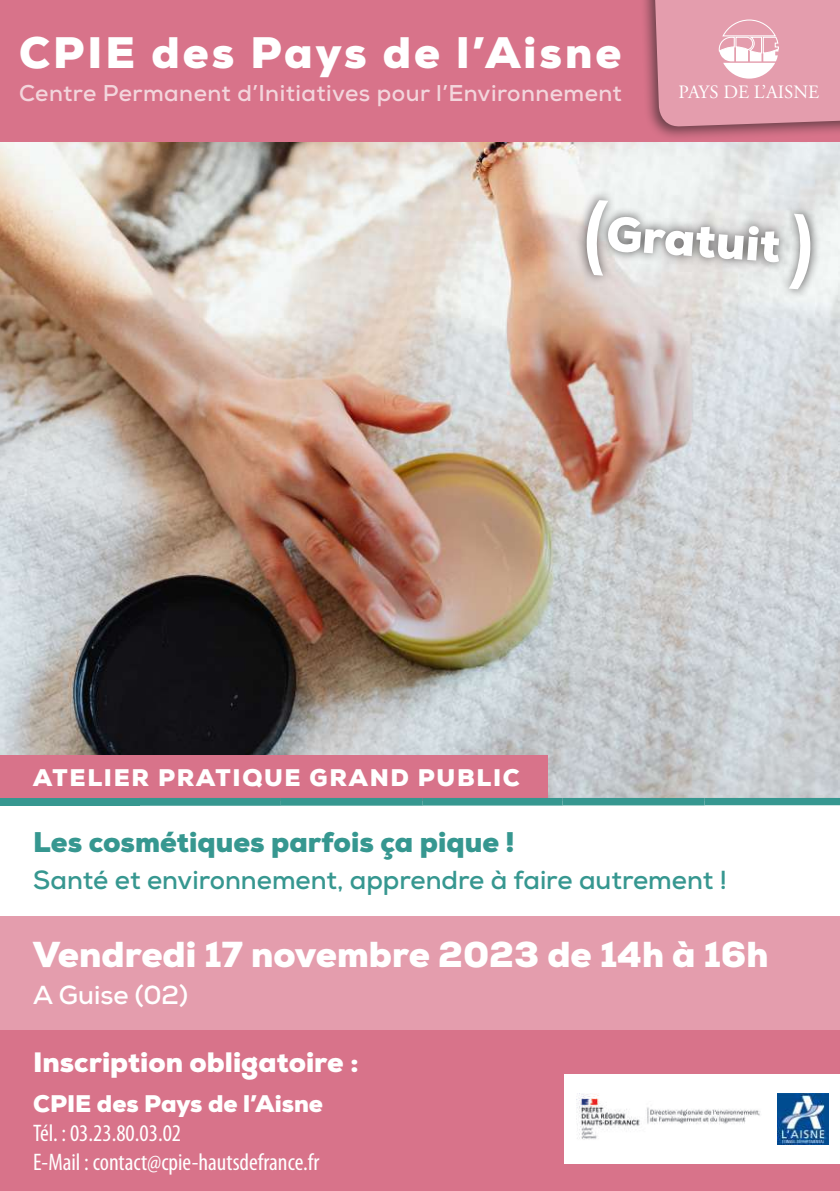
<style>
.page{position:relative;width:840px;height:1191px;background:#fff}
.page>*{position:absolute;margin:0;border:0;box-sizing:border-box;transform-origin:0 0}
.t1{font:900 48px "Nexa";color:#fff}
.t2{font:900 44px "Nexa";letter-spacing:.07em;color:#fff}
.t3{font:900 36px "Nexa";color:#fff}
.t4{font:900 28.4px "Nexa";color:#369790}
.t5{font:900 28px "Nexa";color:#fff}
.t6{font:700 26px "Nexa";color:#369790}
.t7{font:700 26px "Nexa";color:#fff}
.t8{font:condensed 24px/28.8px "Myriad Pro";color:#fff}
.t9{font:900 24px "Nexa";letter-spacing:.07em;color:#fff}
.t10{font:900 24px "Nexa";color:#fff}
.t11{font:700 22.8px "Nexa";letter-spacing:.02em;color:#f3d5dc}
.t12{font:18.8px "Adobe Garamond Pro";color:#fff}
</style>
<div class="page">
<img style="left:0;top:142px;width:839px;height:656px">
<div style="left:0;top:916px;width:839px;height:114px;background:#e49dad"></div>
<div style="left:0;top:755px;width:547px;height:49px;background:#d8738a"></div>
<div style="left:0;top:1030px;width:839px;height:161px;background:#d8738a"></div>
<div style="left:564px;top:1074px;width:275px;height:89px;background:#fff"></div>
<div style="left:139px;top:798px;width:700px;height:7px;background:#369790"></div>
<div style="left:0;top:798px;width:139px;height:7px;background:#369790"></div>
<div style="left:575px;top:189px;width:245px;height:110px;background:#231f20;opacity:.75"></div>
<svg style="left:585px;top:200px;width:23px;height:76px"></svg>
<svg style="left:788px;top:214px;width:23px;height:75px"></svg>
<div style="left:0;top:0;width:839px;height:142px;background:#d8738a"></div>
<div style="left:638px;top:0;width:201px;height:141px;background:#231f20;opacity:.6"></div>
<svg style="left:653px;top:0;width:186px;height:127px;background:#e19fae"></svg>
<img style="left:576px;top:1093px;width:184px;height:47px">
<img style="left:777px;top:1093px;width:50px;height:51px">
<h2 class="t2" style="left:19px;top:25px;width:603px">CPIE des Pays de l’Aisne</h2>
<p class="t11" style="left:19px;top:79px;width:604px">Centre Permanent d’Initiatives pour l’Environnement</p>
<p class="t12" style="left:678px;top:81px;width:142px">PAYS DE L’AISNE</p>
<h1 class="t1" style="left:608px;top:202px;width:176px;rotate:4deg">Gratuit</h1>
<p class="t9" style="left:33px;top:762px;width:488px">ATELIER PRATIQUE GRAND PUBLIC</p>
<p class="t4" style="left:33px;top:823px;width:482px">Les cosmétiques parfois ça pique !</p>
<p class="t6" style="left:33px;top:862px;width:694px">Santé et environnement, apprendre à faire autrement !</p>
<h3 class="t3" style="left:33px;top:931px;width:736px">Vendredi 17 novembre 2023 de 14h à 16h</h3>
<p class="t7" style="left:33px;top:977px;width:156px">A Guise (02)</p>
<p class="t5" style="left:33px;top:1044px;width:327px">Inscription obligatoire :</p>
<p class="t10" style="left:33px;top:1088px;width:291px">CPIE des Pays de l’Aisne</p>
<p class="t8" style="left:33px;top:1118px;width:287px">Tél. : 03.23.80.03.02<br>E-Mail : contact@cpie-hautsdefrance.fr</p>
</div>
